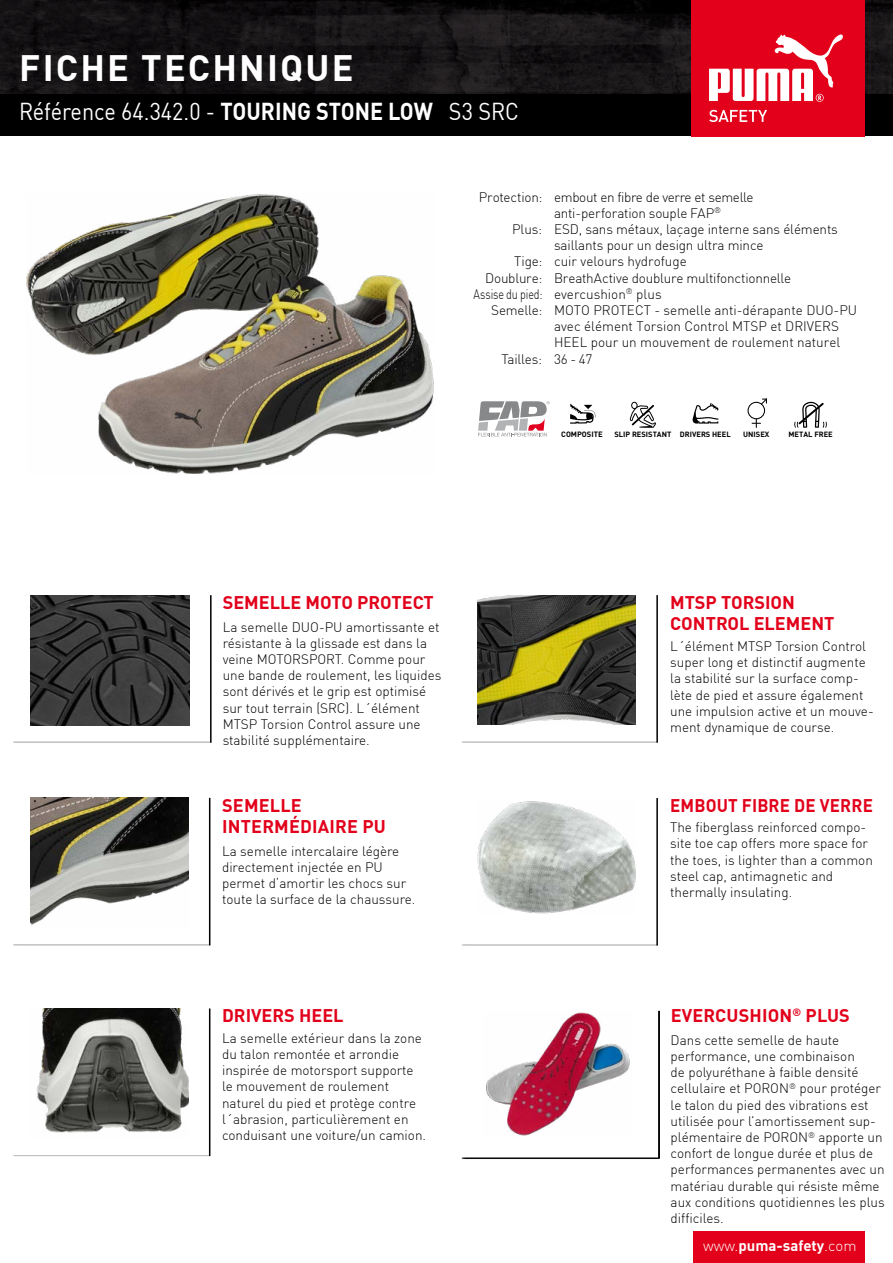
<style>
.page{position:relative;width:893px;height:1263px;background:#fff}
.page>*{position:absolute;margin:0;border:0;box-sizing:border-box;transform-origin:0 0}
.t1{font:700 36px "FFDI Nfor PUMA";letter-spacing:.06em;color:#fff}
.t2{font:24px "FFDI Nfor PUMA";color:#fff;scale:.9 1}
.t3{font:700 18px/21.6px "FFDI Nfor PUMA";color:#e2001a}
.t4{font:700 18px "FFDI Nfor PUMA";color:#e2001a;scale:.94 1}
.t5{font:700 15px "FFDI Nfor PUMA";color:#fff}
.t6{font:300 13.5px/16.2px "FFDI Nfor PUMA";color:#000}
.t7{font:300 13.5px "FFDI Nfor PUMA";letter-spacing:-.025em;color:#000}
.t8{font:300 13.5px "FFDI Nfor PUMA";color:#000;scale:.8 1}
.t9{font:300 13.5px "FFDI Nfor PUMA";letter-spacing:-.02em;color:#000}
.t10{font:700 7.65px "FFDI Nfor PUMA";color:#000}
.t11{font:700 7.5px "FFDI Nfor PUMA";color:#000}
.s1{font-weight:700}
.s2{font-weight:300}
</style>
<div class="page">
<img style="left:0;top:0;width:893px;height:95px">
<div style="left:0;top:95px;width:893px;height:41px;background:#000"></div>
<div style="left:691px;top:0;width:173px;height:136px;background:#e2001a"></div>
<svg style="left:709px;top:110px;width:58px;height:12px"></svg>
<svg style="left:709px;top:34px;width:134px;height:68px"></svg>
<img style="left:27px;top:194px;width:407px;height:280px">
<svg style="left:630px;top:402px;width:26px;height:26px"></svg>
<svg style="left:747px;top:398px;width:20px;height:30px"></svg>
<hr style="left:462px;top:1156px;width:198px;height:3px;background:#000">
<hr style="left:658px;top:1011px;width:2px;height:147px;background:#000">
<img style="left:30px;top:595px;width:160px;height:131px">
<hr style="left:13px;top:741px;width:198px;height:2px;background:#000">
<hr style="left:210px;top:595px;width:2px;height:148px;background:#000">
<hr style="left:13px;top:944px;width:197px;height:1px;background:#000">
<hr style="left:209px;top:798px;width:1px;height:147px;background:#000">
<img style="left:30px;top:798px;width:158px;height:127px">
<img style="left:478px;top:801px;width:157px;height:112px">
<hr style="left:462px;top:944px;width:196px;height:2px;background:#000">
<hr style="left:656px;top:798px;width:2px;height:147px;background:#000">
<div style="left:693px;top:1232px;width:171px;height:31px;background:#e2001a"></div>
<img style="left:478px;top:595px;width:157px;height:129px">
<hr style="left:462px;top:741px;width:196px;height:2px;background:#000">
<hr style="left:656px;top:595px;width:2px;height:148px;background:#000">
<svg style="left:478px;top:401px;width:72px;height:35px"></svg>
<hr style="left:13px;top:1155px;width:197px;height:1px;background:#000">
<hr style="left:209px;top:1008px;width:1px;height:148px;background:#000">
<img style="left:36px;top:1008px;width:152px;height:125px">
<img style="left:486px;top:1012px;width:144px;height:124px">
<svg style="left:794px;top:402px;width:33px;height:26px"></svg>
<svg style="left:570px;top:404px;width:26px;height:20px"></svg>
<svg style="left:692px;top:403px;width:26px;height:21px"></svg>
<h1 class="t1" style="left:19px;top:39px;width:336px">FICHE TECHNIQUE</h1>
<h2 class="t2" style="left:19px;top:93px;width:557px">Référence 64.342.0 - <span class="s1">TOURING STONE LOW</span> S3 SRC</h2>
<p class="t7" style="left:479px;top:187px;width:276px">Protection: embout en fibre de verre et semelle</p>
<p class="t6" style="left:554px;top:204px;width:169px">anti-perforation souple FAP<sup>®</sup></p>
<p class="t6" style="left:512px;top:220px;width:327px">Plus: ESD, sans métaux, laçage interne sans éléments</p>
<p class="t6" style="left:554px;top:236px;width:211px">saillants pour un design ultra mince</p>
<p class="t6" style="left:514px;top:253px;width:174px">Tige: cuir velours hydrofuge</p>
<p class="t6" style="left:485px;top:269px;width:308px">Doublure: BreathActive doublure multifonctionnelle</p>
<p class="t8" style="left:473px;top:284px;width:237px">Assise du pied: evercushion<sup>®</sup> plus</p>
<p class="t6" style="left:491px;top:301px;width:368px">Semelle: MOTO PROTECT - semelle anti-dérapante DUO-PU</p>
<p class="t6" style="left:554px;top:317px;width:286px">avec élément Torsion Control MTSP et DRIVERS</p>
<p class="t6" style="left:554px;top:334px;width:288px">HEEL pour un mouvement de roulement naturel</p>
<p class="t9" style="left:501px;top:349px;width:93px">Tailles: 36 - 47</p>
<h3 class="t3" style="left:223px;top:591px;width:213px">SEMELLE MOTO PROTECT</h3>
<p class="t6" style="left:223px;top:618px;width:220px">La semelle DUO-PU amortissante et résistante à la glissade est dans la veine MOTORSPORT. Comme pour une bande de roulement, les liquides sont dérivés et le grip est optimisé sur tout terrain (SRC). L´élément MTSP Torsion Control assure une stabilité supplémentaire.</p>
<h3 class="t3" style="left:222px;top:793px;width:165px">SEMELLE<br>INTERMÉDIAIRE PU</h3>
<p class="t6" style="left:222px;top:842px;width:195px">La semelle intercalaire légère directement injectée en PU permet d‘amortir les chocs sur toute la surface de la chaussure.</p>
<h3 class="t3" style="left:222px;top:1004px;width:123px">DRIVERS HEEL</h3>
<p class="t6" style="left:222px;top:1029px;width:206px">La semelle extérieur dans la zone du talon remontée et arrondie inspirée de motorsport supporte le mouvement de roulement naturel du pied et protège contre l´abrasion, particulièrement en conduisant une voiture/un camion.</p>
<p class="t10" style="left:561px;top:429px;width:43px">COMPOSITE</p>
<p class="t11" style="left:680px;top:429px;width:52px">DRIVERS HEEL</p>
<p class="t11" style="left:788px;top:429px;width:46px">METAL FREE</p>
<p class="t11" style="left:614px;top:429px;width:58px">SLIP RESISTANT</p>
<p class="t11" style="left:743px;top:429px;width:28px">UNISEX</p>
<h3 class="t3" style="left:670px;top:590px;width:166px">MTSP TORSION<br>CONTROL ELEMENT</h3>
<p class="t6" style="left:670px;top:637px;width:205px">L´élément MTSP Torsion Control super long et distinctif augmente la stabilité sur la surface comp&shy;lète de pied et assure également une impulsion active et un mouve&shy;ment dynamique de course.</p>
<h3 class="t4" style="left:670px;top:791px;width:217px">EMBOUT FIBRE DE VERRE</h3>
<p class="t6" style="left:670px;top:818px;width:204px">The fiberglass reinforced compo&shy;site toe cap offers more space for the toes, is lighter than a common steel cap, antimagnetic and thermally insulating.</p>
<h3 class="t3" style="left:671px;top:1004px;width:181px">EVERCUSHION<sup>®</sup> PLUS</h3>
<p class="t6" style="left:671px;top:1031px;width:216px">Dans cette semelle de haute performance, une combinaison<br>de polyuréthane à faible densité cellulaire et PORON<sup>®</sup> pour protéger le talon du pied des vibrations est utilisée pour l’amortissement sup&shy;plémentaire de PORON<sup>®</sup> apporte un confort de longue durée et plus de performances permanentes avec un matériau durable qui résiste même aux conditions quotidiennes les plus difficiles.</p>
<p class="t5" style="left:703px;top:1234px;width:155px"><span class="s2">www.</span>puma-safety<span class="s2">.com</span></p>
</div>
